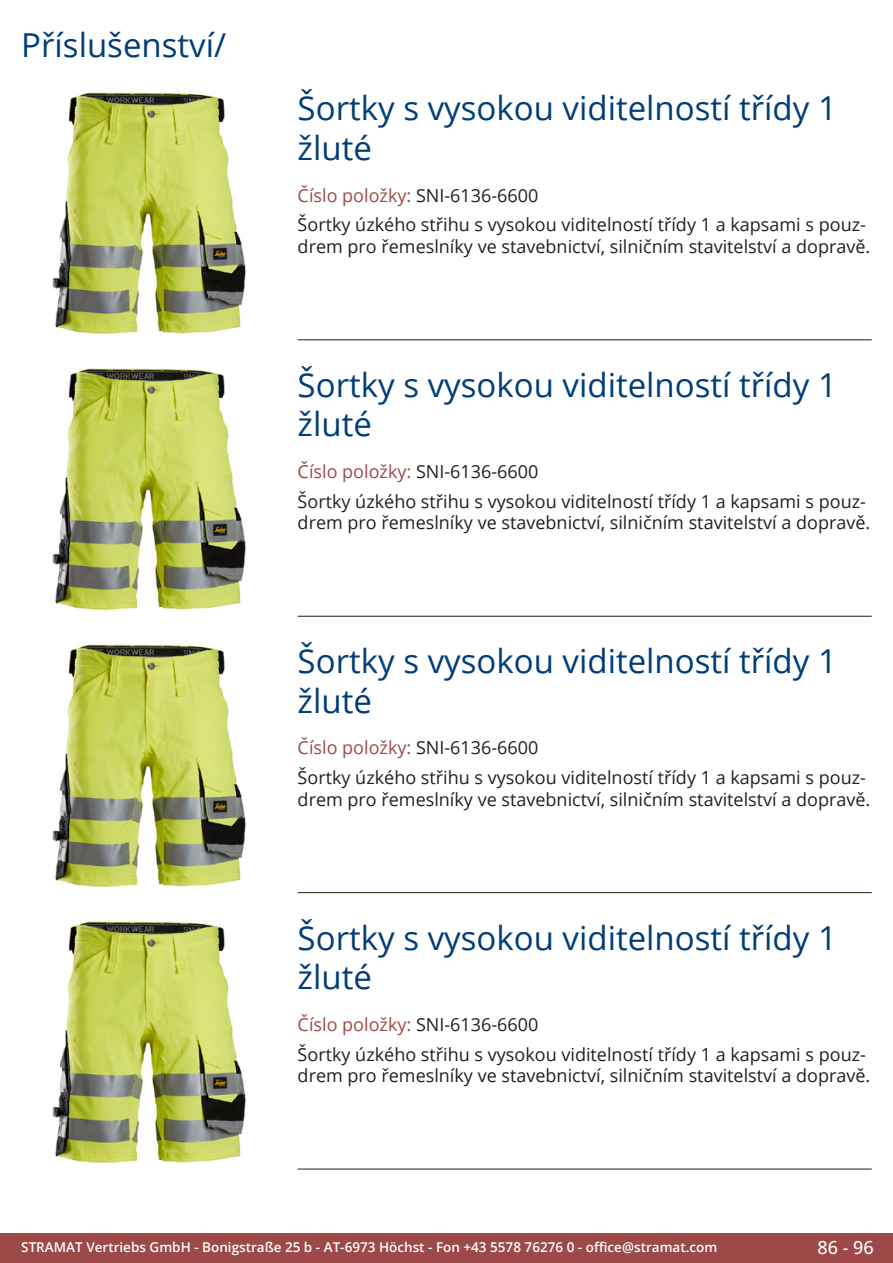
<style>
.page{position:relative;width:893px;height:1263px;background:#fff}
.page>*{position:absolute;margin:0;border:0;box-sizing:border-box;transform-origin:0 0}
.Produkttitel{font:33px/39.6px "Open Sans";color:#003d78}
.RastTitel{font:33px "Open Sans";color:#003d78}
.Beschreibung_Text{font:18px/21.6px "Open Sans";color:#231f20}
.TechDaten_Überschrif{font:18px "Open Sans";color:#9c4948}
.t1{font:500 18px "Open Sans";color:#fff}
.t2{font:600 13.5px "Open Sans";color:#fff}
.s1{color:#231f20}
</style>
<div class="page">
<div style="left:0;top:1233px;width:893px;height:30px;background:#9c4948"></div>
<hr style="left:298px;top:340px;width:574px;height:1px;background:#201d08">
<hr style="left:298px;top:616px;width:574px;height:1px;background:#201d08">
<hr style="left:298px;top:892px;width:574px;height:1px;background:#201d08">
<hr style="left:298px;top:1169px;width:574px;height:1px;background:#201d08">
<img style="left:52px;top:92px;width:194px;height:242px">
<img style="left:52px;top:368px;width:194px;height:242px">
<img style="left:52px;top:644px;width:194px;height:243px">
<img style="left:52px;top:921px;width:194px;height:242px">
<p class="RastTitel" style="left:21px;top:22px;width:206px">Příslušenství/</p>
<p class="Produkttitel" style="left:298px;top:88px;width:541px">Šortky s vysokou viditelností třídy 1 žluté</p>
<p class="TechDaten_Überschrif" style="left:298px;top:183px;width:242px">Číslo položky: <span class="s1">SNI-6136-6600</span></p>
<p class="Beschreibung_Text" style="left:298px;top:214px;width:574px">Šortky úzkého střihu s vysokou viditelností třídy 1 a kapsami s pouz&shy;drem pro řemeslníky ve stavebnictví, silničním stavitelství a dopravě.</p>
<p class="Produkttitel" style="left:298px;top:364px;width:541px">Šortky s vysokou viditelností třídy 1 žluté</p>
<p class="TechDaten_Überschrif" style="left:298px;top:459px;width:242px">Číslo položky: <span class="s1">SNI-6136-6600</span></p>
<p class="Beschreibung_Text" style="left:298px;top:490px;width:574px">Šortky úzkého střihu s vysokou viditelností třídy 1 a kapsami s pouz&shy;drem pro řemeslníky ve stavebnictví, silničním stavitelství a dopravě.</p>
<p class="Produkttitel" style="left:298px;top:640px;width:541px">Šortky s vysokou viditelností třídy 1 žluté</p>
<p class="TechDaten_Überschrif" style="left:298px;top:735px;width:242px">Číslo položky: <span class="s1">SNI-6136-6600</span></p>
<p class="Beschreibung_Text" style="left:298px;top:766px;width:574px">Šortky úzkého střihu s vysokou viditelností třídy 1 a kapsami s pouz&shy;drem pro řemeslníky ve stavebnictví, silničním stavitelství a dopravě.</p>
<p class="Produkttitel" style="left:298px;top:917px;width:541px">Šortky s vysokou viditelností třídy 1 žluté</p>
<p class="TechDaten_Überschrif" style="left:298px;top:1012px;width:242px">Číslo položky: <span class="s1">SNI-6136-6600</span></p>
<p class="Beschreibung_Text" style="left:298px;top:1043px;width:574px">Šortky úzkého střihu s vysokou viditelností třídy 1 a kapsami s pouz&shy;drem pro řemeslníky ve stavebnictví, silničním stavitelství a dopravě.</p>
<p class="t2" style="left:21px;top:1238px;width:698px">STRAMAT Vertriebs GmbH - Bonigstraße 25 b - AT-6973 Höchst - Fon +43 5578 76276 0 - office@stramat.com</p>
<p class="t1" style="left:817px;top:1234px;width:58px">86 - 96</p>
</div>
